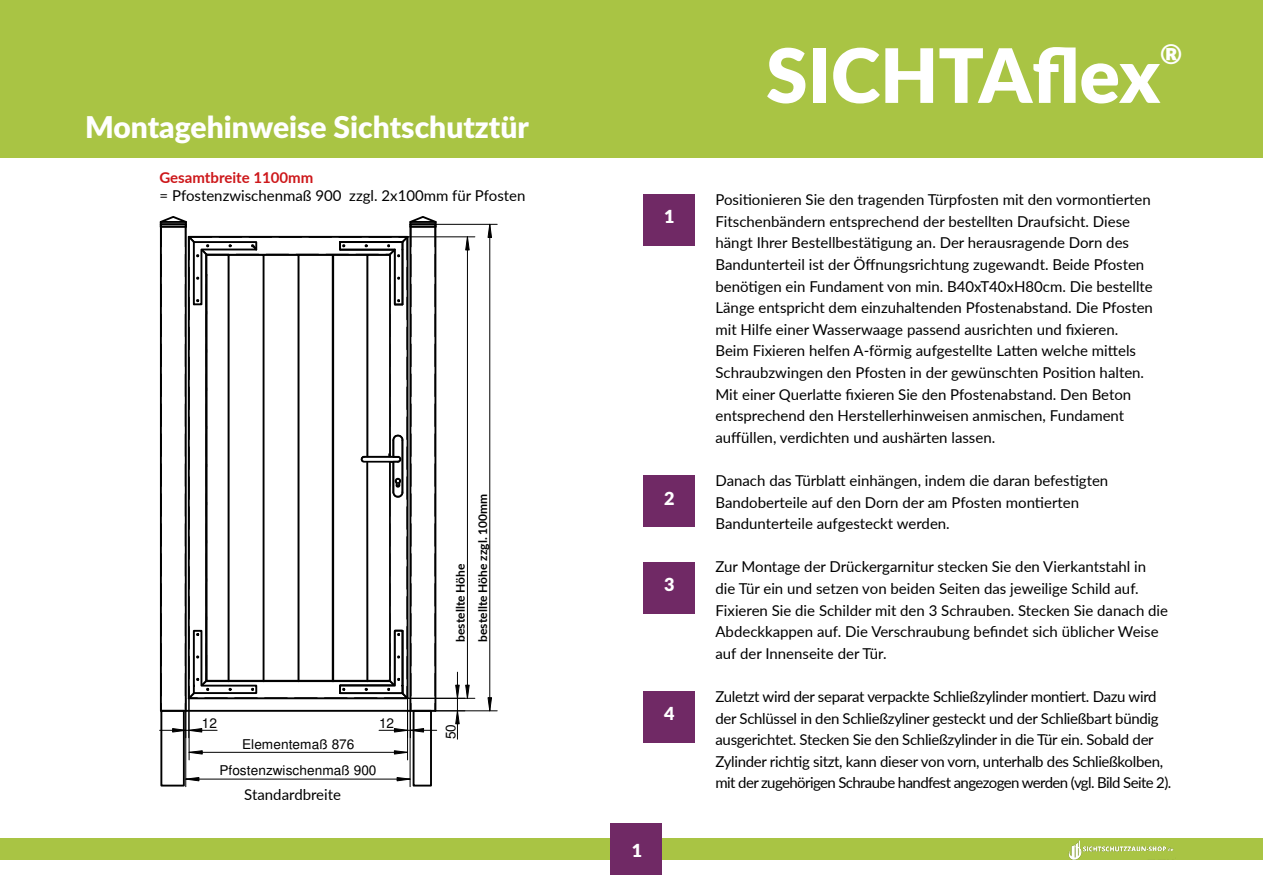
<style>
.page{position:relative;width:1263px;height:893px;background:#fff}
.page>*{position:absolute;margin:0;border:0;box-sizing:border-box;transform-origin:0 0}
.t1{font:900 75px "Lato";color:#fff}
.t2{font:900 30px "Lato";color:#fff}
.t3{font:900 27px "Lato";color:#fff}
.t4{font:900 18px "Lato";color:#fff}
.t5{font:15px/21.6px "Lato";color:#000}
.t6{font:15px/21.6px "Lato";letter-spacing:-.02em;color:#000}
.t7{font:700 15px "Lato";color:#cd171a}
.t8{font:13.5px/26.7px "Helvetica";color:#000;text-align:center}
.t9{font:700 12px/22.4px "Lato";color:#000}
</style>
<div class="page">
<div style="left:0;top:0;width:1263px;height:157px;background:#a9c444"></div>
<div style="left:0;top:839px;width:1263px;height:21px;background:#a9c444"></div>
<div style="left:611px;top:824px;width:51px;height:51px;background:#702965"></div>
<svg style="left:159px;top:223px;width:339px;height:565px"></svg>
<div style="left:413px;top:710px;width:19px;height:76px;border:2px solid #000"></div>
<div style="left:160px;top:710px;width:25px;height:76px;border:2px solid #000"></div>
<hr style="left:489px;top:224px;width:1px;height:487px;background:#000">
<hr style="left:435px;top:710px;width:62px;height:1px;background:#000">
<hr style="left:429px;top:224px;width:68px;height:1px;background:#000">
<svg style="left:487px;top:223px;width:6px;height:15px"></svg>
<svg style="left:487px;top:697px;width:6px;height:15px"></svg>
<hr style="left:467px;top:237px;width:1px;height:461px;background:#000">
<hr style="left:406px;top:698px;width:69px;height:1px;background:#000">
<hr style="left:408px;top:236px;width:67px;height:1px;background:#000">
<svg style="left:465px;top:236px;width:5px;height:15px"></svg>
<hr style="left:457px;top:672px;width:1px;height:67px;background:#000">
<svg style="left:455px;top:684px;width:15px;height:15px"></svg>
<svg style="left:455px;top:710px;width:5px;height:15px"></svg>
<svg style="left:159px;top:216px;width:279px;height:495px"></svg>
<img style="left:1068px;top:840px;width:106px;height:20px">
<div style="left:1124px;top:851px;width:51px;height:7px;background:#a9c444"></div>
<div style="left:643px;top:195px;width:51px;height:51px;background:#702965"></div>
<div style="left:643px;top:476px;width:51px;height:51px;background:#702965"></div>
<div style="left:643px;top:562px;width:51px;height:51px;background:#702965"></div>
<div style="left:643px;top:692px;width:51px;height:51px;background:#702965"></div>
<h2 class="t2" style="left:85px;top:105px;width:445px">Montagehinweise Sichtschutztür</h2>
<p class="t7" style="left:159px;top:167px;width:155px">Gesamtbreite 1100mm</p>
<p class="t5" style="left:159px;top:184px;width:368px">= Pfostenzwischenmaß 900 zzgl. 2x100mm für Pfosten</p>
<p class="t8" style="left:202px;top:712px;width:17px">12</p>
<p class="t8" style="left:379px;top:712px;width:17px">12</p>
<p class="t8" style="left:219px;top:732px;width:159px">Elementemaß 876<br>Pfostenzwischenmaß 900</p>
<p class="t5" style="left:244px;top:784px;width:98px">Standardbreite</p>
<p class="t9" style="left:449px;top:642px;width:150px;rotate:-90deg">bestellte Höhe<br>bestellte Höhe zzgl. 100mm</p>
<p class="t8" style="left:439px;top:739px;width:17px;rotate:-90deg">50</p>
<p class="t4" style="left:664px;top:203px;width:12px">1</p>
<p class="t4" style="left:664px;top:484px;width:12px">2</p>
<p class="t4" style="left:664px;top:571px;width:12px">3</p>
<p class="t4" style="left:664px;top:700px;width:12px">4</p>
<p class="t4" style="left:632px;top:837px;width:12px">1</p>
<h1 class="t1" style="left:766px;top:19px;width:396px">SICHTAflex</h1>
<h3 class="t3" style="left:1160px;top:34px;width:24px">®</h3>
<p class="t5" style="left:715px;top:188px;width:439px">Positionieren Sie den tragenden Türpfosten mit den vormontierten Fitschenbändern entsprechend der bestellten Draufsicht. Diese hängt Ihrer Bestellbestätigung an. Der herausragende Dorn des Bandunterteil ist der Öffnungsrichtung zugewandt. Beide Pfosten benötigen ein Fundament von min. B40xT40xH80cm. Die bestellte Länge entspricht dem einzuhaltenden Pfostenabstand. Die Pfosten mit Hilfe einer Wasserwaage passend ausrichten und fixieren.<br>Beim Fixieren helfen A-förmig aufgestellte Latten welche mittels Schraubzwingen den Pfosten in der gewünschten Position halten.<br>Mit einer Querlatte fixieren Sie den Pfostenabstand. Den Beton entsprechend den Herstellerhinweisen anmischen, Fundament auffüllen, verdichten und aushärten lassen.</p>
<p class="t5" style="left:715px;top:469px;width:394px">Danach das Türblatt einhängen, indem die daran befestigten<br>Bandoberteile auf den Dorn der am Pfosten montierten<br>Bandunterteile aufgesteckt werden.</p>
<p class="t5" style="left:715px;top:556px;width:454px">Zur Montage der Drückergarnitur stecken Sie den Vierkantstahl in die Tür ein und setzen von beiden Seiten das jeweilige Schild auf.<br>Fixieren Sie die Schilder mit den 3 Schrauben. Stecken Sie danach die Abdeckkappen auf. Die Verschraubung befindet sich üblicher Weise auf der Innenseite der Tür.</p>
<p class="t6" style="left:715px;top:685px;width:457px">Zuletzt wird der separat verpackte Schließzylinder montiert. Dazu wird der Schlüssel in den Schließzyliner gesteckt und der Schließbart bündig ausgerichtet. Stecken Sie den Schließzylinder in die Tür ein. Sobald der Zylinder richtig sitzt, kann dieser von vorn, unterhalb des Schließkolben, mit der zugehörigen Schraube handfest angezogen werden (vgl. Bild Seite 2).</p>
</div>
